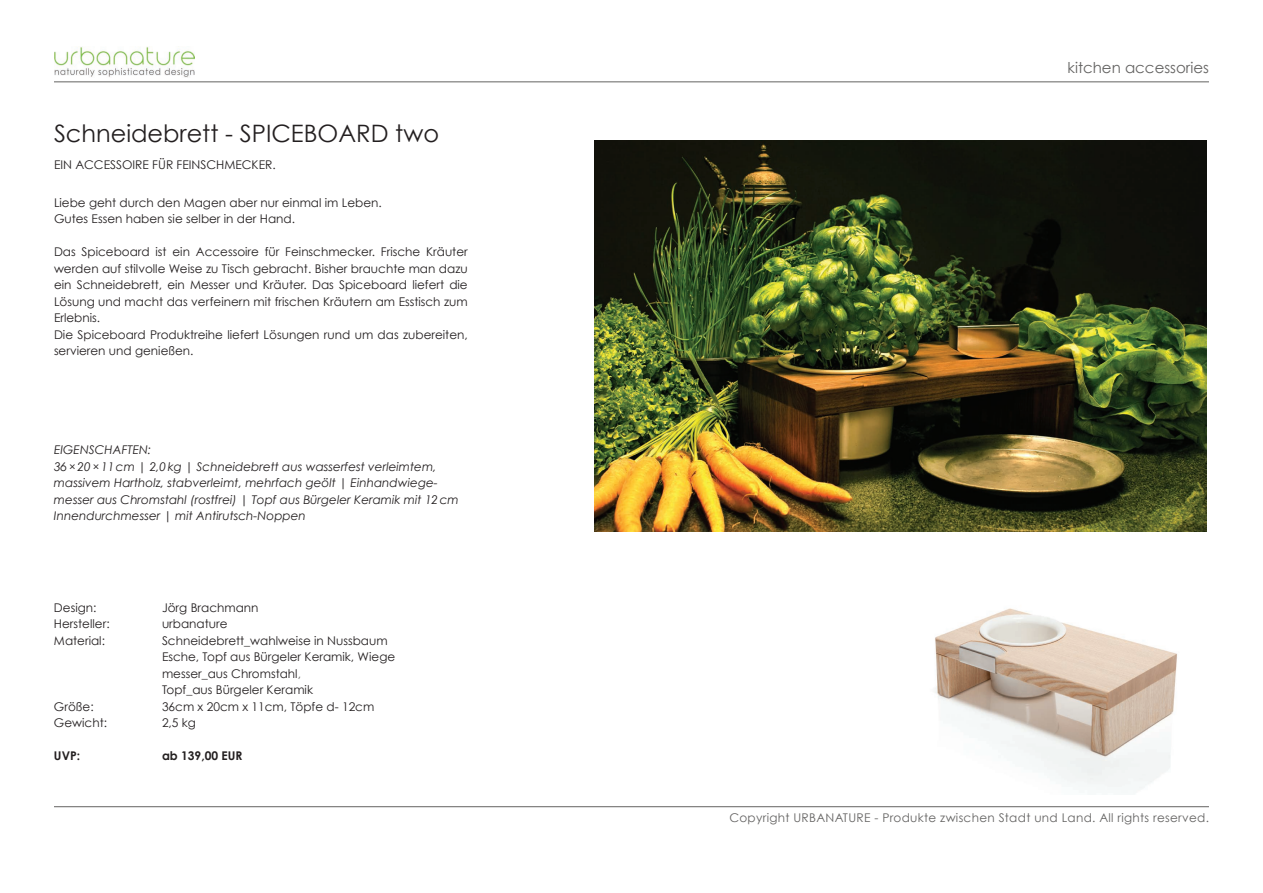
<style>
.page{position:relative;width:1263px;height:893px;background:#fff}
.page>*{position:absolute;margin:0;border:0;box-sizing:border-box;transform-origin:0 0}
.t1{font:24px "Century Gothic";color:#231f20}
.t2{font:15px "Century Gothic";color:#646362}
.t3{font:12px/16.5px "Century Gothic";color:#231f20}
.t4{font:italic 12px/16.5px "Century Gothic";color:#231f20}
.t5{font:12px "Century Gothic";letter-spacing:.025em;color:#646362}
.t6{font:700 12px "Century Gothic";color:#231f20}
.s1{color:#646362}
</style>
<div class="page">
<hr style="left:54px;top:82px;width:1155px;height:1px;background:#646362">
<hr style="left:54px;top:806px;width:1155px;height:1px;background:#646362">
<img style="left:594px;top:140px;width:612px;height:391px">
<img style="left:934px;top:608px;width:243px;height:181px">
<img style="left:54px;top:47px;width:140px;height:31px">
<h1 class="t1" style="left:54px;top:119px;width:387px">Schneidebrett - spiceboard two</h1>
<p class="t3" style="left:54px;top:157px;width:223px">Ein Accessoire für Feinschmecker.</p>
<p class="t3" style="left:54px;top:194px;width:329px">Liebe geht durch den Magen aber nur einmal im Leben.<br>Gutes Essen haben sie selber in der Hand.</p>
<p class="t3" style="left:54px;top:244px;width:415px">Das Spiceboard ist ein Accessoire für Feinschmecker. Frische Kräuter werden auf stilvolle Weise zu Tisch gebracht. Bisher brauchte man dazu ein Schneidebrett, ein Messer und Kräuter. Das Spiceboard liefert die Lösung und macht das verfeinern mit frischen Kräutern am Esstisch zum Erlebnis.<br>Die Spiceboard Produktreihe liefert Lösungen rund um das zubereiten, servieren und genießen.</p>
<p class="t4" style="left:54px;top:442px;width:406px">EIGENSCHAFTEN:<br>36×20×11cm | 2,0kg | Schneidebrett aus wasserfest verleimtem, massivem Hartholz, stabverleimt, mehrfach geölt | Einhandwiege&shy;messer aus Chromstahl (rostfrei) | Topf aus Bürgeler Keramik mit 12cm Innendurchmesser | mit Antirutsch-Noppen</p>
<p class="t3" style="left:54px;top:599px;width:44px">Design:</p>
<p class="t3" style="left:162px;top:599px;width:98px">Jörg Brachmann</p>
<p class="t3" style="left:54px;top:616px;width:57px">H ersteller:</p>
<p class="t3" style="left:162px;top:616px;width:67px">urbanature</p>
<p class="t3" style="left:54px;top:632px;width:53px">Material:</p>
<p class="t3" style="left:162px;top:632px;width:235px">Schneidebrett_wahlweise in N ussbaum<br>Esche, Topf aus Bürgeler Keramik, Wiege messer_aus Chromstahl<span class="s1">,<br></span>Topf_aus Bürgeler Keramik</p>
<p class="t3" style="left:54px;top:698px;width:41px">Größe:</p>
<p class="t3" style="left:162px;top:698px;width:214px">36cm x 20cm x 11cm, Töpfe d- 12cm</p>
<p class="t3" style="left:54px;top:715px;width:55px">Gewicht:</p>
<p class="t3" style="left:162px;top:715px;width:36px">2,5 kg</p>
<p class="t6" style="left:54px;top:748px;width:28px">UVP:</p>
<p class="t6" style="left:162px;top:748px;width:82px">ab 139,00 EUR</p>
<p class="t2" style="left:1067px;top:58px;width:143px">kitchen accessories</p>
<p class="t5" style="left:729px;top:810px;width:82px">Copyright URBANA</p>
<p class="t5" style="left:843px;top:810px;width:368px">TURE - Produkte zwischen Stadt und Land. All rights reserved.</p>
</div>
